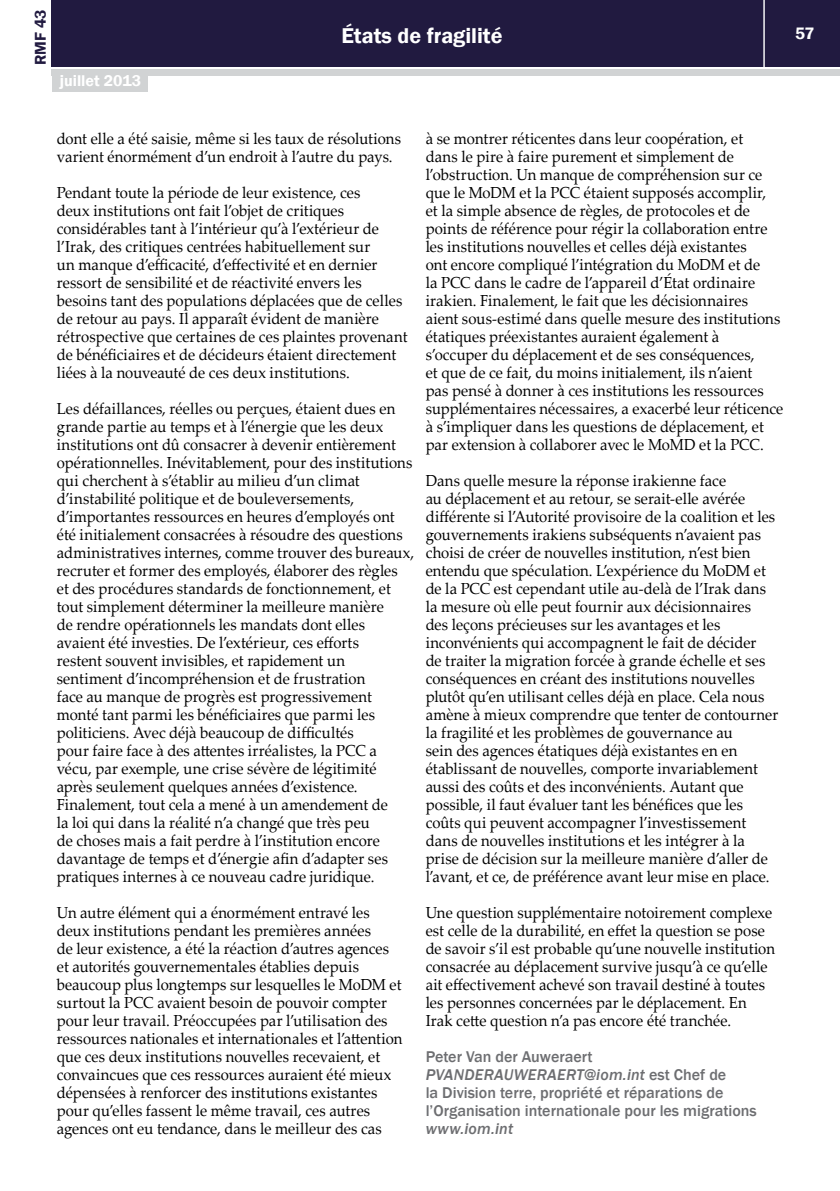
<style>
.page{position:relative;width:840px;height:1191px;background:#fff}
.page>*{position:absolute;margin:0;border:0;box-sizing:border-box;transform-origin:0 0}
.t1{font:600 22px "Franklin Gothic";color:#fff}
.t2{font:600 17px "Franklin Gothic";color:#fff}
.t3{font:16px/18px "Palatino Linotype";letter-spacing:.005em;color:#000;scale:.93 1}
.t4{font:500 16px/18px "Franklin Gothic";color:#6d6e71}
.t5{font:600 16px "Franklin Gothic";color:#fff}
.t6{font:italic 500 16px "Franklin Gothic";letter-spacing:.01em;color:#6d6e71}
.t7{font:600 16px "Franklin Gothic";color:#211a40}
.s1{font-style:italic}
</style>
<div class="page">
<div style="left:52px;top:0;width:787px;height:66px;background:#211a40"></div>
<div style="left:52px;top:69px;width:787px;height:6px;background:#d1d3d4"></div>
<hr style="left:763px;top:0;width:1px;height:68px;background:#fff">
<div style="left:52px;top:74px;width:96px;height:18px;background:#d1d3d4"></div>
<p class="t7" style="left:31px;top:65px;width:57px;rotate:-90deg">RMF 43</p>
<p class="t5" style="left:60px;top:71px;width:83px">juillet 2013</p>
<h1 class="t1" style="left:341px;top:22px;width:162px">États de fragilité</h1>
<p class="t2" style="left:794px;top:23px;width:21px">57</p>
<p class="t3" style="left:57px;top:129px;width:371px">dont elle a été saisie, même si les taux de résolutions varient énormément d’un endroit à l’autre du pays.</p>
<p class="t3" style="left:57px;top:183px;width:378px">Pendant toute la période de leur existence, ces<br>deux institutions ont fait l’objet de critiques considérables tant à l’intérieur qu’à l’extérieur de l’Irak, des critiques centrées habituellement sur<br>un manque d’efficacité, d’effectivité et en dernier ressort de sensibilité et de réactivité envers les besoins tant des populations déplacées que de celles de retour au pays. Il apparaît évident de manière rétrospective que certaines de ces plaintes provenant de bénéficiaires et de décideurs étaient directement liées à la nouveauté de ces deux institutions.</p>
<p class="t3" style="left:57px;top:399px;width:386px">Les défaillances, réelles ou perçues, étaient dues en grande partie au temps et à l’énergie que les deux institutions ont dû consacrer à devenir entièrement opérationnelles. Inévitablement, pour des institutions qui cherchent à s’établir au milieu d’un climat d’instabilité politique et de bouleversements, d’importantes ressources en heures d’employés ont été initialement consacrées à résoudre des questions administratives internes, comme trouver des bureaux, recruter et former des employés, élaborer des règles<br>et des procédures standards de fonctionnement, et tout simplement déterminer la meilleure manière<br>de rendre opérationnels les mandats dont elles avaient été investies. De l’extérieur, ces efforts<br>restent souvent invisibles, et rapidement un sentiment d’incompréhension et de frustration<br>face au manque de progrès est progressivement monté tant parmi les bénéficiaires que parmi les politiciens. Avec déjà beaucoup de difficultés<br>pour faire face à des attentes irréalistes, la PCC a vécu, par exemple, une crise sévère de légitimité après seulement quelques années d’existence.<br>Finalement, tout cela a mené à un amendement de<br>la loi qui dans la réalité n’a changé que très peu<br>de choses mais a fait perdre à l’institution encore davantage de temps et d’énergie afin d’adapter ses pratiques internes à ce nouveau cadre juridique.</p>
<p class="t3" style="left:57px;top:903px;width:373px">Un autre élément qui a énormément entravé les deux institutions pendant les premières années<br>de leur existence, a été la réaction d’autres agences et autorités gouvernementales établies depuis beaucoup plus longtemps sur lesquelles le MoDM et surtout la PCC avaient besoin de pouvoir compter pour leur travail. Préoccupées par l’utilisation des ressources nationales et internationales et l’attention que ces deux institutions nouvelles recevaient, et convaincues que ces ressources auraient été mieux dépensées à renforcer des institutions existantes pour qu’elles fassent le même travail, ces autres agences ont eu tendance, dans le meilleur des cas</p>
<p class="t3" style="left:425px;top:129px;width:386px">à se montrer réticentes dans leur coopération, et<br>dans le pire à faire purement et simplement de l’obstruction. Un manque de compréhension sur ce que le MoDM et la PCC étaient supposés accomplir,<br>et la simple absence de règles, de protocoles et de points de référence pour régir la collaboration entre les institutions nouvelles et celles déjà existantes<br>ont encore compliqué l’intégration du MoDM et de<br>la PCC dans le cadre de l’appareil d’État ordinaire irakien. Finalement, le fait que les décisionnaires aient sous-estimé dans quelle mesure des institutions étatiques préexistantes auraient également à s’occuper du déplacement et de ses conséquences,<br>et que de ce fait, du moins initialement, ils n’aient<br>pas pensé à donner à ces institutions les ressources supplémentaires nécessaires, a exacerbé leur réticence à s’impliquer dans les questions de déplacement, et par extension à collaborer avec le MoMD et la PCC.</p>
<p class="t3" style="left:425px;top:471px;width:380px">Dans quelle mesure la réponse irakienne face<br>au déplacement et au retour, se serait-elle avérée différente si l’Autorité provisoire de la coalition et les gouvernements irakiens subséquents n’avaient pas choisi de créer de nouvelles institution, n’est bien entendu que spéculation. L’expérience du MoDM et de la PCC est cependant utile au-delà de l’Irak dans la mesure où elle peut fournir aux décisionnaires<br>des leçons précieuses sur les avantages et les inconvénients qui accompagnent le fait de décider<br>de traiter la migration forcée à grande échelle et ses conséquences en créant des institutions nouvelles plutôt qu’en utilisant celles déjà en place. Cela nous amène à mieux comprendre que tenter de contourner la fragilité et les problèmes de gouvernance au<br>sein des agences étatiques déjà existantes en en établissant de nouvelles, comporte invariablement aussi des coûts et des inconvénients. Autant que possible, il faut évaluer tant les bénéfices que les coûts qui peuvent accompagner l’investissement dans de nouvelles institutions et les intégrer à la prise de décision sur la meilleure manière d’aller de l’avant, et ce, de préférence avant leur mise en place.</p>
<p class="t3" style="left:425px;top:903px;width:377px">Une question supplémentaire notoirement complexe est celle de la durabilité, en effet la question se pose de savoir s’il est probable qu’une nouvelle institution consacrée au déplacement survive jusqu’à ce qu’elle ait effectivement achevé son travail destiné à toutes les personnes concernées par le déplacement. En Irak cette question n’a pas encore été tranchée.</p>
<p class="t4" style="left:425px;top:1048px;width:332px">Peter Van der Auweraert <span class="s1">PVANDERAUWERAERT@iom.int</span> est Chef de<br>la Division terre, propriété et réparations de l’Organisation internationale pour les migrations</p>
<p class="t6" style="left:425px;top:1119px;width:89px">www.iom.int</p>
</div>
